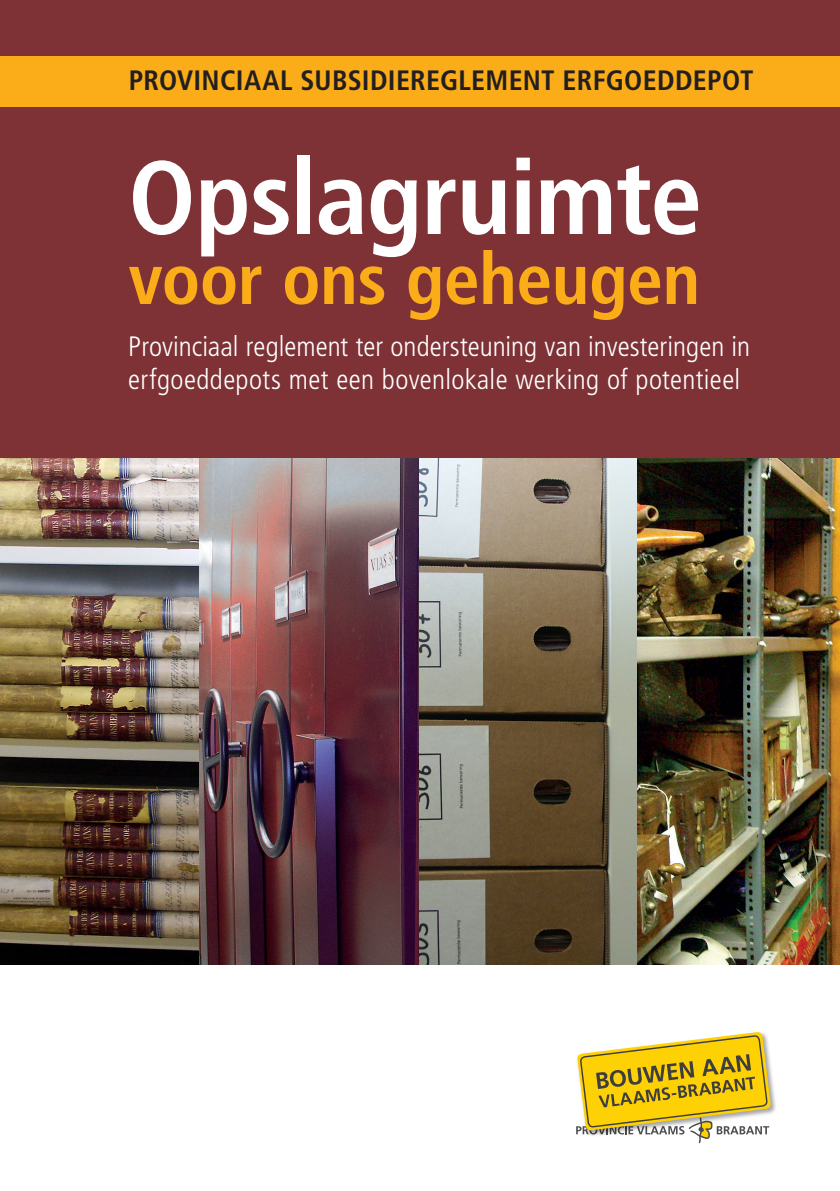
<style>
.page{position:relative;width:840px;height:1191px;background:#fff}
.page>*{position:absolute;margin:0;border:0;box-sizing:border-box;transform-origin:0 0}
.t1{font:700 condensed 104px "Frutiger";letter-spacing:-.01em;color:#fff}
.t2{font:700 condensed 72px "Frutiger";letter-spacing:-.005em;color:#faad19}
.t3{font:300 condensed 28px "Frutiger";letter-spacing:.005em;color:#fff}
.t4{font:700 condensed 28px "Frutiger";letter-spacing:.01em;color:#231f20}
</style>
<div class="page">
<img style="left:0;top:457px;width:839px;height:507px">
<div style="left:0;top:0;width:839px;height:457px;background:#7e3235"></div>
<div style="left:0;top:57px;width:839px;height:50px;background:#faad19"></div>
<img style="left:770px;top:1062px;width:6px;height:52px">
<svg style="left:576px;top:1032px;width:194px;height:111px"></svg>
<p class="t4" style="left:129px;top:64px;width:626px">PROVINCIAAL SUBSIDIEREGLEMENT ERFGOEDDEPOT</p>
<p class="t1" style="left:128px;top:136px;width:575px">Opslagruimte</p>
<p class="t2" style="left:128px;top:236px;width:573px">voor ons geheugen</p>
<p class="t3" style="left:128px;top:330px;width:623px">Provinciaal reglement ter ondersteuning van investeringen in</p>
<p class="t3" style="left:128px;top:364px;width:613px">erfgoeddepots met een bovenlokale werking of potentieel</p>
</div>
